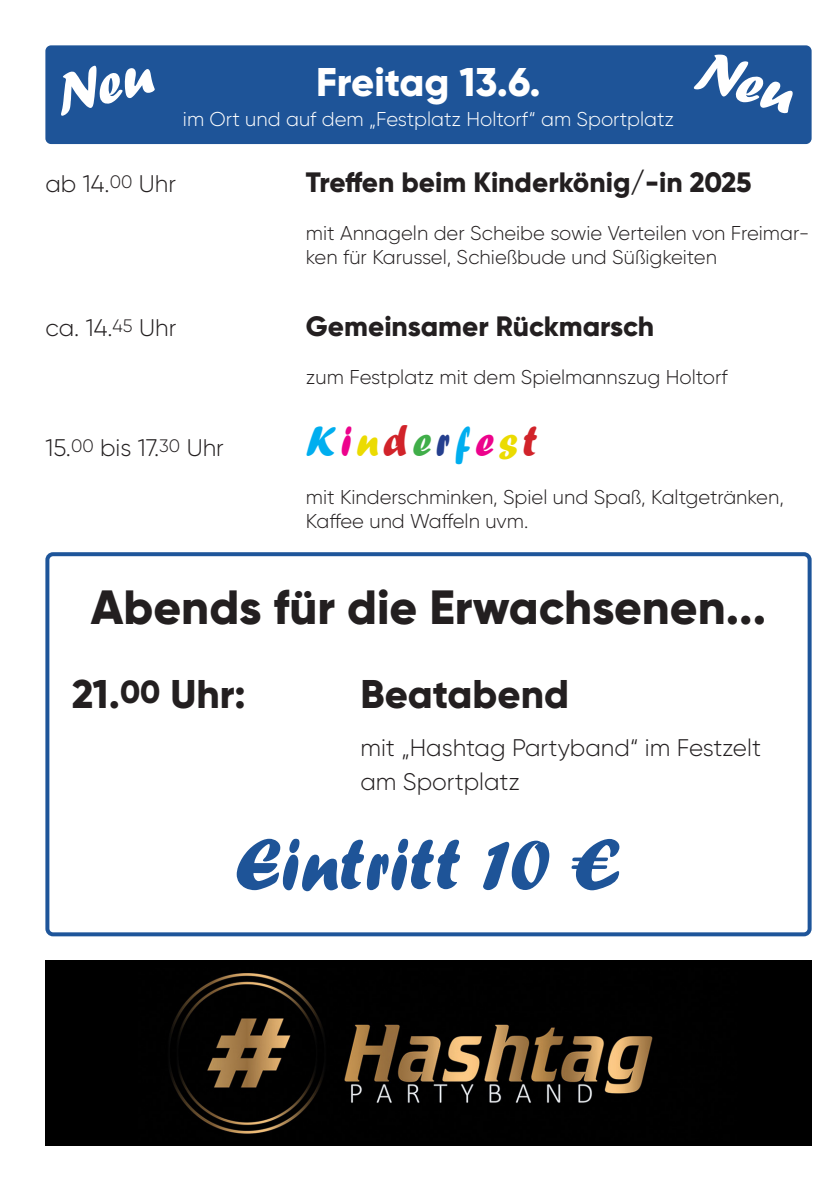
<style>
.page{position:relative;width:840px;height:1191px;background:#fff}
.page>*{position:absolute;margin:0;border:0;box-sizing:border-box;transform-origin:0 0}
.t1{font:76px "Forte";color:#1e5498}
.t2{font:800 48px "Gilroy";color:#231f20}
.t3{font:44px "Forte";letter-spacing:.1em;color:#00aeef}
.t4{font:800 40px "Gilroy";color:#231f20}
.t5{font:800 40px "Gilroy";color:#fff}
.t6{font:800 28px "Gilroy";color:#231f20}
.t7{font:300 24px/33.6px "Gilroy";color:#231f20}
.t8{font:300 20px/24px "Gilroy";color:#231f20}
.t9{font:300 20px "Gilroy";color:#fff}
.s1{color:#ed028c}
.s2{color:#ebdb01}
.s3{color:#d1232a}
.s4{color:#40ae49}
.s5{color:#253f8e}
.s6{font-size:32px}
</style>
<div class="page">
<img style="left:45px;top:960px;width:766px;height:185px">
<div style="left:45px;top:552px;width:766px;height:384px;border:4px solid #1e559a;border-radius:6px"></div>
<div style="left:45px;top:45px;width:766px;height:99px;background:#1e5498;border-radius:6px"></div>
<h3 class="t5" style="left:316px;top:57px;width:226px">Freitag 13.6.</h3>
<p class="t9" style="left:183px;top:106px;width:492px">im Ort und auf dem „Festplatz Holtorf“ am Sportplatz</p>
<p class="t7" style="left:45px;top:167px;width:132px">ab 14.<sup>00</sup> Uhr</p>
<h3 class="t6" style="left:306px;top:165px;width:446px">Treffen beim Kinderkönig/-in 2025</h3>
<p class="t8" style="left:306px;top:221px;width:505px">mit Annageln der Scheibe sowie Verteilen von Freimar&shy;ken für Karussel, Schießbude und Süßigkeiten</p>
<p class="t7" style="left:45px;top:311px;width:132px">ca. 14.<sup>45</sup> Uhr</p>
<p class="t7" style="left:45px;top:431px;width:180px">15.<sup>00</sup> bis 17.<sup>30</sup> Uhr</p>
<h3 class="t6" style="left:306px;top:309px;width:349px">Gemeinsamer Rückmarsch</h3>
<p class="t8" style="left:306px;top:365px;width:423px">zum Festplatz mit dem Spielmannszug Holtorf</p>
<h3 class="t3" style="left:306px;top:416px;width:233px">K<span class="s1">i</span><span class="s2">n</span><span class="s3">d</span><span class="s4">e</span><span class="s5">r</span>f<span class="s1">e</span><span class="s2">s</span><span class="s3">t</span></h3>
<p class="t8" style="left:306px;top:485px;width:479px">mit Kinderschminken, Spiel und Spaß, Kaltgetränken,<br>Kaffee und Waffeln uvm.</p>
<h2 class="t2" style="left:91px;top:577px;width:676px">Abends für die Erwachsenen...</h2>
<h3 class="t4" style="left:72px;top:669px;width:175px">21.<span class="s6">00</span> Uhr:</h3>
<h3 class="t4" style="left:360px;top:669px;width:210px">Beatabend</h3>
<p class="t7" style="left:360px;top:731px;width:402px">mit „Hashtag Partyband“ im Festzelt am Sportplatz</p>
<h1 class="t1" style="left:234px;top:820px;width:390px">Eintritt 10 €</h1>
</div>
